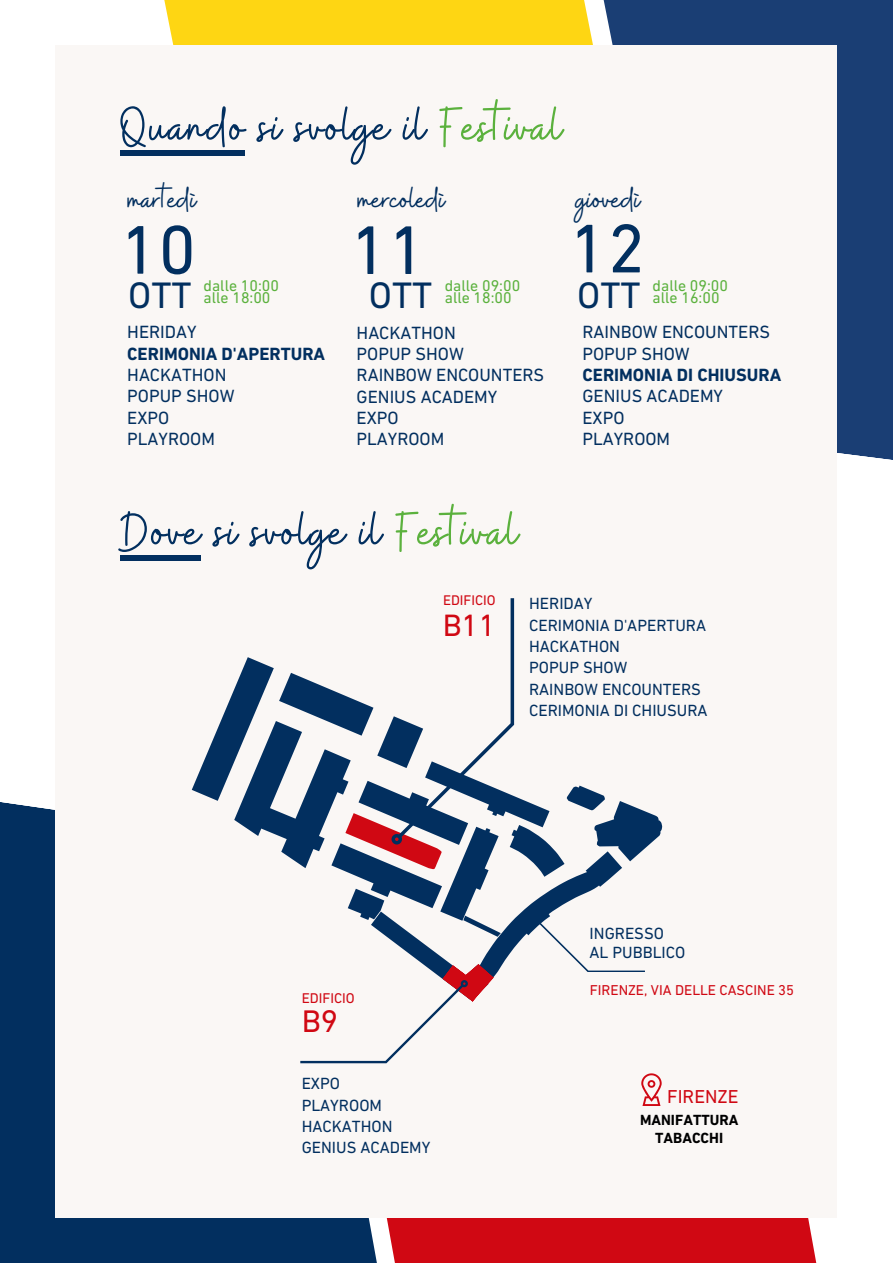
<style>
.page{position:relative;width:893px;height:1264px;background:#fff}
.page>*{position:absolute;margin:0;border:0;box-sizing:border-box;transform-origin:0 0}
.t1{font:69.9px "DIN Next LT Pro";color:#022f5f}
.t2{font:57px "Buffalo";letter-spacing:.025em;color:#022f5f}
.t3{font:37.5px "DIN Next LT Pro";color:#022f5f}
.t4{font:35.4px "Buffalo";color:#022f5f}
.t5{font:31.8px "DIN Next LT Pro";color:#d00813}
.t6{font:31.35px "DIN Next LT Pro";color:#d00813}
.t7{font:19.05px "DIN Next LT Pro";color:#d00813}
.t8{font:18px/21.3px "DIN Next LT Pro";color:#022f5f}
.t9{font:700 18px "DIN Next LT Pro";color:#022f5f}
.t10{font:16.5px/21.3px "DIN Next LT Pro";color:#022f5f}
.t11{font:15.75px/12.3px "DIN Next LT Pro";color:#5bb13d}
.t12{font:700 15px/17.7px "DIN Next LT Pro";color:#000;text-align:center}
.t13{font:14.55px "DIN Next LT Pro";color:#d00813}
.t14{font:14.4px "DIN Next LT Pro";color:#d00813}
.t15{font:14.25px "DIN Next LT Pro";color:#d00813}
.s1{color:#5bb13d}
</style>
<div class="page">
<div style="left:164px;top:0;width:429px;height:45px;background:#fed613"></div>
<div style="left:603px;top:0;width:289px;height:460px;background:#1a3e74"></div>
<div style="left:0;top:802px;width:321px;height:460px;background:#022f5f"></div>
<svg style="left:321px;top:1218px;width:495px;height:44px;fill:#d00813"></svg>
<div style="left:55px;top:45px;width:782px;height:1172px;background:#faf7f5"></div>
<div style="left:120px;top:555px;width:81px;height:6px;background:#022f5f"></div>
<div style="left:120px;top:151px;width:125px;height:5px;background:#022f5f"></div>
<svg style="left:192px;top:598px;width:470px;height:465px"></svg>
<svg style="left:641px;top:1073px;width:20px;height:32px"></svg>
<h2 class="t2" style="left:120px;top:90px;width:443px">Quando si svolge il <span class="s1">Festival</span></h2>
<h3 class="t4" style="left:127px;top:177px;width:70px">martedì</h3>
<h1 class="t1" style="left:120px;top:221px;width:77px">10</h1>
<h3 class="t4" style="left:357px;top:177px;width:89px">mercoledì</h3>
<h1 class="t1" style="left:350px;top:221px;width:77px">11</h1>
<h3 class="t4" style="left:576px;top:177px;width:65px">giovedì</h3>
<h1 class="t1" style="left:569px;top:220px;width:77px">12</h1>
<h3 class="t3" style="left:128px;top:279px;width:65px">OTT</h3>
<p class="t11" style="left:203px;top:280px;width:77px">dalle 10:00 alle 18:00</p>
<h3 class="t3" style="left:369px;top:279px;width:65px">OTT</h3>
<p class="t11" style="left:445px;top:281px;width:77px">dalle 09:00 alle 18:00</p>
<p class="t11" style="left:652px;top:280px;width:77px">dalle 09:00 alle 16:00</p>
<h3 class="t3" style="left:577px;top:279px;width:65px">OTT</h3>
<p class="t8" style="left:127px;top:323px;width:71px">HERIDAY</p>
<p class="t9" style="left:127px;top:346px;width:199px">CERIMONIA D'APERTURA</p>
<p class="t8" style="left:127px;top:366px;width:109px">HACKATHON<br>POPUP SHOW</p>
<p class="t8" style="left:127px;top:430px;width:89px">PLAYROOM</p>
<p class="t8" style="left:127px;top:408px;width:43px">EXPO</p>
<p class="t8" style="left:356px;top:323px;width:189px">HACKATHON<br>POPUP SHOW<br>RAINBOW ENCOUNTERS<br>GENIUS ACADEMY<br>EXPO<br>PLAYROOM</p>
<p class="t8" style="left:582px;top:323px;width:189px">RAINBOW ENCOUNTERS<br>POPUP SHOW</p>
<p class="t9" style="left:582px;top:367px;width:200px">CERIMONIA DI CHIUSURA</p>
<p class="t8" style="left:582px;top:387px;width:142px">GENIUS ACADEMY<br>EXPO<br>PLAYROOM</p>
<h2 class="t2" style="left:120px;top:495px;width:399px">Dove si svolge il <span class="s1">Festival</span></h2>
<p class="t15" style="left:443px;top:594px;width:54px">EDIFICIO</p>
<h3 class="t6" style="left:442px;top:612px;width:54px">B11</h3>
<p class="t10" style="left:529px;top:594px;width:178px">HERIDAY<br>CERIMONIA D'APERTURA</p>
<p class="t10" style="left:529px;top:658px;width:173px">POPUP SHOW<br>RAINBOW ENCOUNTERS</p>
<p class="t10" style="left:529px;top:637px;width:92px">HACKATHON</p>
<p class="t10" style="left:529px;top:701px;width:180px">CERIMONIA DI CHIUSURA</p>
<p class="t14" style="left:301px;top:992px;width:54px">EDIFICIO</p>
<h3 class="t5" style="left:301px;top:1008px;width:38px">B9</h3>
<p class="t10" style="left:301px;top:1074px;width:92px">EXPO<br>PLAYROOM<br>HACKATHON</p>
<p class="t10" style="left:301px;top:1138px;width:130px">GENIUS ACADEMY</p>
<p class="t10" style="left:589px;top:925px;width:97px;line-height:19px">INGRESSO<br>AL PUBBLICO</p>
<p class="t13" style="left:589px;top:984px;width:206px">FIRENZE, VIA DELLE CASCINE 35</p>
<p class="t7" style="left:667px;top:1088px;width:73px">FIRENZE</p>
<p class="t12" style="left:640px;top:1112px;width:100px">MANIFATTURA<br>TABACCHI</p>
</div>
